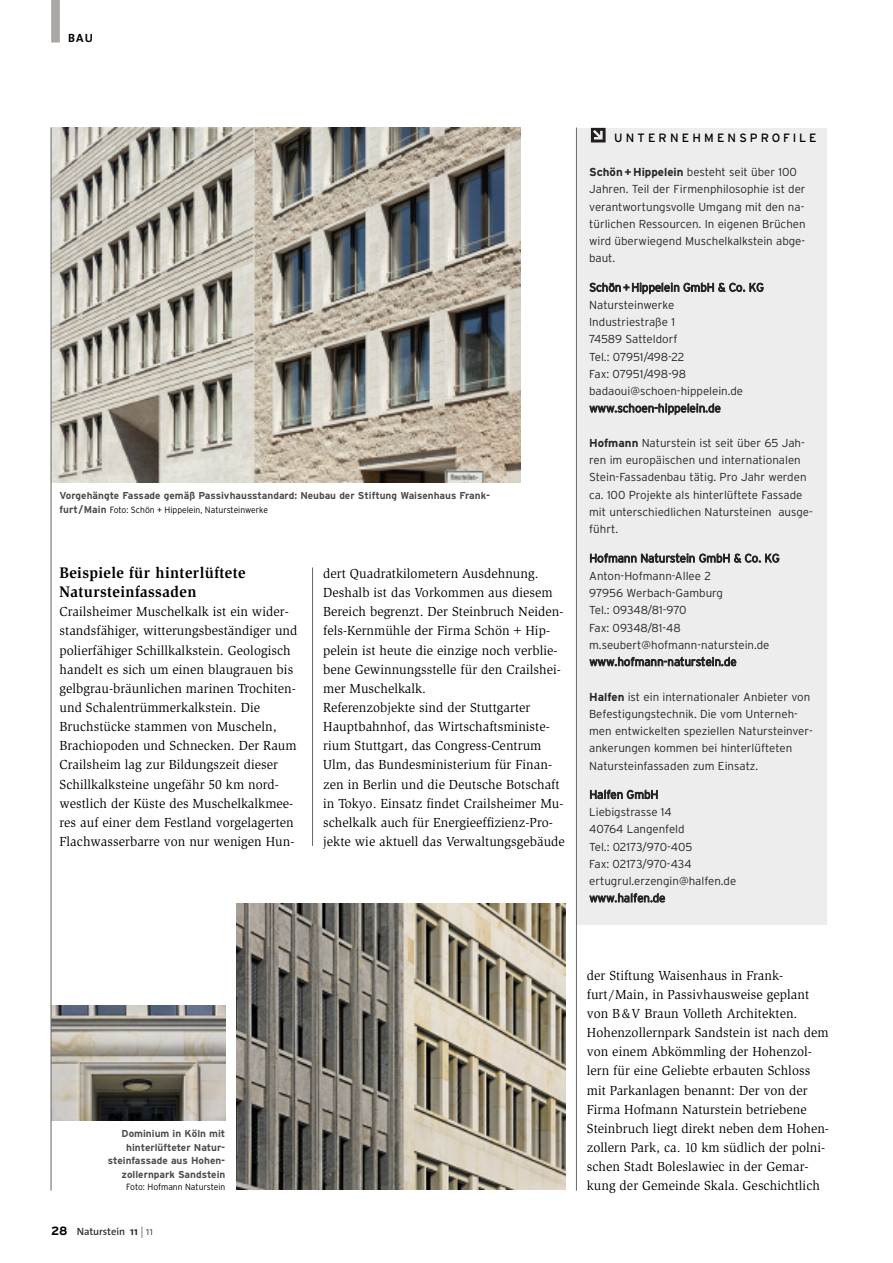
<style>
.page{position:relative;width:893px;height:1263px;background:#fff}
.page>*{position:absolute;margin:0;border:0;box-sizing:border-box;transform-origin:0 0}
.t1{font:700 15.75px/19.2px "Slimbach Std";letter-spacing:.025em;color:#000;scale:.95 1}
.t2{font:13.5px/19.2px "Slimbach Std";letter-spacing:.005em;color:#000}
.t3{font:12px "Interstate";letter-spacing:.265em;color:#000}
.t4{font:700 12px "The Sans";color:#000}
.t5{font:300 11.55px/17.2px "Interstate";color:#262626}
.t6{font:600 10.5px "The Sans";letter-spacing:-.005em;color:#333}
.t7{font:700 10.05px/13.5px "Interstate";color:#4d4d4d;text-align:right}
.t8{font:300 9px "Interstate";color:#000;scale:.95 1}
.s1{font-weight:700;font-size:10.05px;color:#4d4d4d}
.s2{font-weight:700}
.s3{font-family:"Interstate";font-weight:700;font-size:12px;color:#000}
.s4{font-weight:700;font-size:11.25px}
.s5{font-weight:300;font-size:11.25px}
</style>
<div class="page">
<img style="left:52px;top:128px;width:469px;height:354px">
<img style="left:52px;top:1006px;width:173px;height:114px">
<div style="left:576px;top:128px;width:251px;height:797px;background:#eeeded"></div>
<svg style="left:591px;top:128px;width:15px;height:14px"></svg>
<hr style="left:312px;top:567px;width:1px;height:279px;background:#666">
<hr style="left:51px;top:128px;width:1px;height:1063px;background:#666">
<div style="left:51px;top:0;width:9px;height:43px;background:#aba7a4"></div>
<img style="left:236px;top:903px;width:330px;height:286px">
<hr style="left:576px;top:128px;width:1px;height:1063px;background:#666">
<p class="t4" style="left:68px;top:33px;width:27px">BAU</p>
<p class="t7" style="left:60px;top:489px;width:432px">Vorgehängte Fassade gemäß Passivhausstandard: Neubau der Stiftung Waisenhaus Frank-</p>
<p class="t8" style="left:60px;top:504px;width:221px"><span class="s1">furt/Main</span> Foto: Schön + Hippelein, Natursteinwerke</p>
<p class="t1" style="left:60px;top:564px;width:197px">Beispiele für hinterlüftete<br>Natursteinfassaden</p>
<p class="t2" style="left:60px;top:603px;width:239px">Crailsheimer Muschelkalk ist ein wider&shy;standsfähiger, witterungsbeständiger und polierfähiger Schillkalkstein. Geologisch handelt es sich um einen blaugrauen bis gelbgrau-bräunlichen marinen Trochiten&shy;und Schalentrümmerkalkstein. Die Bruchstücke stammen von Muscheln, Brachiopoden und Schnecken. Der Raum Crailsheim lag zur Bildungszeit dieser Schillkalksteine ungefähr 50 km nord&shy;westlich der Küste des Muschelkalkmee&shy;res auf einer dem Festland vorgelagerten Flachwasserbarre von nur wenigen Hun-</p>
<p class="t2" style="left:323px;top:565px;width:243px">dert Quadratkilometern Ausdehnung.<br>Deshalb ist das Vorkommen aus diesem Bereich begrenzt. Der Steinbruch Neiden&shy;fels-Kernmühle der Firma Schön+Hip&shy;pelein ist heute die einzige noch verblie&shy;bene Gewinnungsstelle für den Crailshei&shy;mer Muschelkalk.<br>Referenzobjekte sind der Stuttgarter Hauptbahnhof, das Wirtschaftsministe&shy;rium Stuttgart, das Congress-Centrum Ulm, das Bundesministerium für Finan&shy;zen in Berlin und die Deutsche Botschaft in Tokyo. Einsatz findet Crailsheimer Mu&shy;schelkalk auch für Energieeffizienz-Pro&shy;jekte wie aktuell das Verwaltungsgebäude</p>
<p class="t3" style="left:614px;top:132px;width:204px">UNTERNEHMENSPROFILE</p>
<p class="t5" style="left:589px;top:163px;width:218px"><span class="s2">Schön+Hippelein</span> besteht seit über 100<br>Jahren. Teil der Firmenphilosophie ist der verantwortungsvolle Umgang mit den na&shy;türlichen Ressourcen. In eigenen Brüchen wird überwiegend Muschelkalkstein abge&shy;baut.</p>
<p class="t5" style="left:589px;top:279px;width:176px">Schön +Hippelein GmbH &amp; Co. KG<br>Natursteinwerke<br>Industriestraße 1<br>74589 Satteldorf<br>Tel.: 07951/498-22<br>Fax: 07951/498-98 badaoui@schoen-hippelein.de www.schoen-hippelein.de</p>
<p class="t5" style="left:589px;top:434px;width:225px"><span class="s2">Hofmann</span> Naturstein ist seit über 65 Jah&shy;ren im europäischen und internationalen Stein-Fassadenbau tätig. Pro Jahr werden ca. 100 Projekte als hinterlüftete Fassade mit unterschiedlichen Natursteinen ausge&shy;führt.</p>
<p class="t5" style="left:589px;top:549px;width:192px">Hofmann Naturstein GmbH &amp; Co. KG<br>Anton-Hofmann-Allee 2<br>97956 Werbach-Gamburg<br>Tel.: 09348/81-970<br>Fax: 09348/81-48 m.seubert@hofmann-naturstein.de www.hofmann-naturstein.de</p>
<p class="t5" style="left:589px;top:688px;width:225px"><span class="s2">Halfen</span> ist ein internationaler Anbieter von Befestigungstechnik. Die vom Unterneh&shy;men entwickelten speziellen Natursteinver&shy;ankerungen kommen bei hinterlüfteten Natursteinfassaden zum Einsatz.</p>
<p class="t5" style="left:589px;top:786px;width:149px">Halfen GmbH<br>Liebigstrasse 14<br>40764 Langenfeld<br>Tel.: 02173/970-405<br>Fax: 02173/970-434 ertugrul.erzengin@halfen.de www.halfen.de</p>
<p class="t7" style="left:108px;top:1127px;width:119px">Dominium in Köln mit hinterlüfteter Natur&shy;steinfassade aus Hohen&shy;zollernpark Sandstein</p>
<p class="t8" style="left:126px;top:1182px;width:106px">Foto: Hofmann Naturstein</p>
<p class="t6" style="left:51px;top:1227px;width:104px"><span class="s3">28</span> Naturstein <span class="s4">11</span> <span class="s5">| 11</span></p>
<p class="t2" style="left:587px;top:967px;width:244px">der Stiftung Waisenhaus in Frank&shy;furt/Main, in Passivhausweise geplant von B&amp;V Braun Volleth Architekten.<br>Hohenzollernpark Sandstein ist nach dem von einem Abkömmling der Hohenzol&shy;lern für eine Geliebte erbauten Schloss mit Parkanlagen benannt: Der von der Firma Hofmann Naturstein betriebene Steinbruch liegt direkt neben dem Hohen&shy;zollern Park, ca. 10 km südlich der polni&shy;schen Stadt Boleslawiec in der Gemar&shy;kung der Gemeinde Skala. Geschichtlich</p>
</div>
